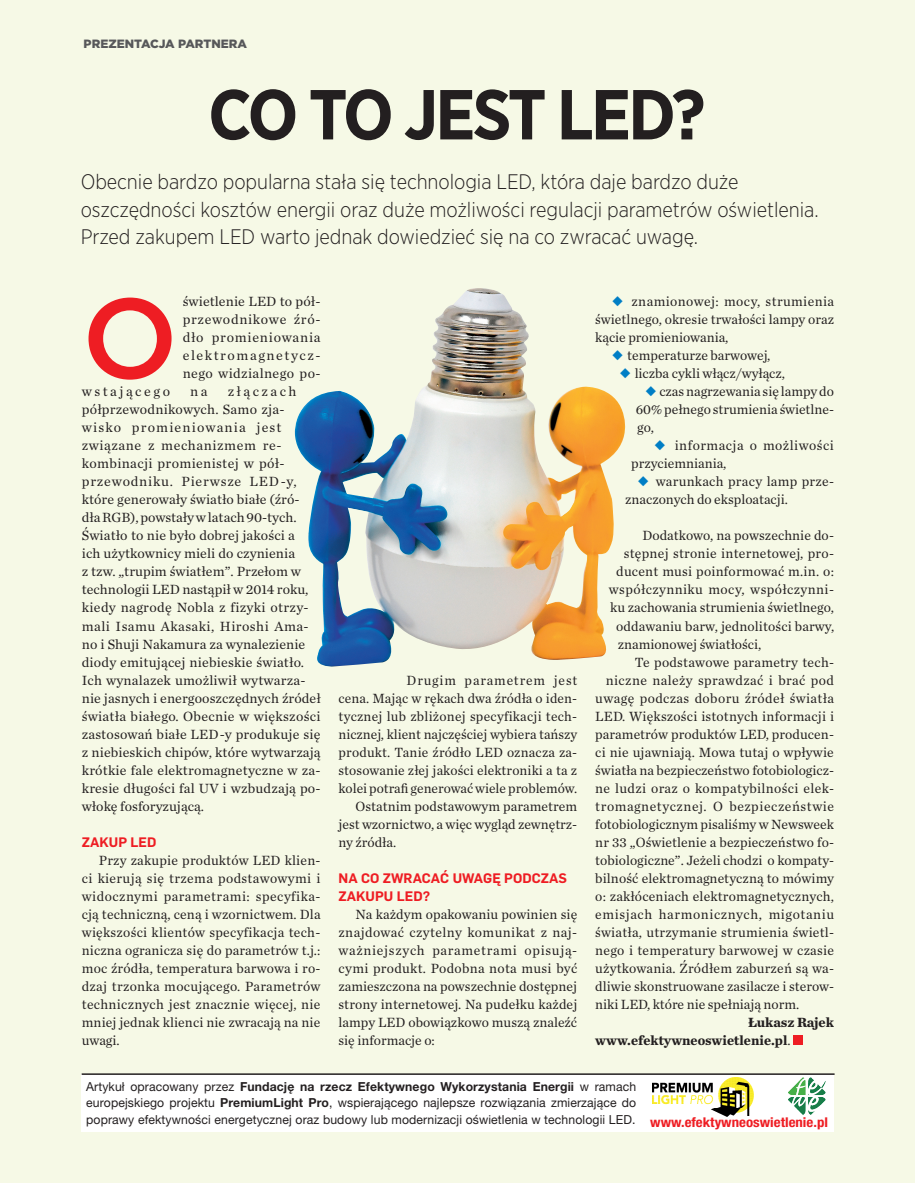
<style>
.page{position:relative;width:915px;height:1183px;background:#fff}
.page>*{position:absolute;margin:0;border:0;box-sizing:border-box;transform-origin:0 0}
._0003_tekst_inicjal{font:500 113.25px "Gotham";color:#ee1d23}
._0001_TYTUŁ_Gotham{font:700 70.5px "Gotham Narrow";letter-spacing:-.04em;color:#231f20}
._0002_lead{font:300 21px/27px "Gotham Narrow";letter-spacing:-.005em;color:#231f20}
._004_tekst_wciecie{font:13.95px/18px "Chronicle Text G1";letter-spacing:.005em;color:#231f20;text-align:justify}
._0003_tekst_inicjal-2{font:13.95px/18px "Chronicle Text G1";letter-spacing:.015em;color:#231f20;text-align:justify}
._004_tekst_wciecie-2{font:13.95px "Chronicle Text G1";letter-spacing:.03em;color:#231f20}
._004_tekst_wciecie-3{font:13.95px/18px "Chronicle Text G1";letter-spacing:.035em;color:#231f20}
._004_tekst_wciecie-4{font:13.95px "Chronicle Text G1";letter-spacing:.025em;color:#231f20}
._004_tekst_wciecie-5{font:13.95px "Chronicle Text G1";letter-spacing:.04em;color:#231f20}
._004_tekst_wciecie-6{font:13.95px "Chronicle Text G1";letter-spacing:.045em;color:#231f20}
._004_tekst_wciecie-7{font:700 13.95px "Chronicle Text G1";color:#231f20}
._0004_tekst{font:700 13.95px "Chronicle Text G1";letter-spacing:-.01em;color:#231f20}
._0003_tekst_inicjal-3{font:13.95px "Chronicle Text G1";letter-spacing:.18em;color:#231f20}
._0005_srodtytul{font:600 13.5px/18px "Flama";letter-spacing:.005em;color:#ee1d23}
.t1{font:700 condensed 13.5px "Helvetica Neue LT Pro";color:#ee1d23;scale:1.1 1}
.t2{font:12.45px/16.5px "Helvetica Neue LT Pro";letter-spacing:.01em;color:#231f20;text-align:justify}
.t3{font:900 12px "Gotham";color:#57585a}
.s1{color:#007ec5}
.s2{font-weight:400}
.s3{font-weight:700}
</style>
<div class="page">
<div style="left:0;top:0;width:914px;height:1182px;background:#f6f9e6"></div>
<div style="left:792px;top:1035px;width:9px;height:9px;background:#ee1d23"></div>
<div style="left:81px;top:1074px;width:752px;height:57px;background:#fff"></div>
<img style="left:652px;top:1077px;width:101px;height:39px">
<img style="left:788px;top:1077px;width:37px;height:36px">
<hr style="left:82px;top:1073px;width:752px;height:1px;background:#231f20">
<img style="left:294px;top:288px;width:332px;height:378px">
<p class="t3" style="left:84px;top:36px;width:165px">PREZENTACJA PARTNERA</p>
<p class="_0001_TYTUŁ_Gotham" style="left:208px;top:69px;width:499px">CO TO JEST LED?</p>
<p class="_0002_lead" style="left:81px;top:168px;width:739px">Obecnie bardzo popularna stała się technologia LED, która daje bardzo duże oszczędności kosztów energii oraz duże możliwości regulacji parametrów oświetlenia.<br>Przed zakupem LED warto jednak dowiedzieć się na co zwracać uwagę.</p>
<p class="_0003_tekst_inicjal" style="left:82px;top:264px;width:98px">O</p>
<p class="_0003_tekst_inicjal-2" style="left:183px;top:292px;width:139px">świetlenie LED to pół&shy;przewodnikowe źró&shy;dło promieniowania elektromagnetycz&shy;nego widzialnego po-</p>
<p class="_0003_tekst_inicjal-3" style="left:82px;top:381px;width:90px">wstającego</p>
<p class="_0003_tekst_inicjal-2" style="left:190px;top:382px;width:19px">na</p>
<p class="_0003_tekst_inicjal-2" style="left:82px;top:382px;width:240px;text-align:left;text-indent:146px">złączach półprzewodnikowych. Samo zja&shy;wisko promieniowania jest związane z mechanizmem re&shy;kombinacji promienistej w pół&shy;przewodniku. Pierwsze LED-y, które generowały światło białe (źró&shy;dła RGB), powstały w latach 90-tych.<br>Światło to nie było dobrej jakości a<br>ich użytkownicy mieli do czynienia<br>z tzw. „trupim światłem”. Przełom w technologii LED nastąpił w 2014 roku, kiedy nagrodę Nobla z fizyki otrzy&shy;mali Isamu Akasaki, Hiroshi Ama&shy;no i Shuji Nakamura za wynalezienie diody emitującej niebieskie światło.<br>Ich wynalazek umożliwił wytwarza&shy;nie jasnych i energooszczędnych źródeł światła białego. Obecnie w większości zastosowań białe LED-y produkuje się z niebieskich chipów, które wytwarzają krótkie fale elektromagnetyczne w za&shy;kresie długości fal UV i wzbudzają po&shy;włokę fosforyzującą.</p>
<p class="_0005_srodtytul" style="left:82px;top:831px;width:76px">ZAKUP LED</p>
<p class="_004_tekst_wciecie" style="left:82px;top:850px;width:240px;text-indent:17px">Przy zakupie produktów LED klien&shy;ci kierują się trzema podstawowymi i widocznymi parametrami: specyfika&shy;cją techniczną, ceną i wzornictwem. Dla większości klientów specyfikacja tech&shy;niczna ogranicza się do parametrów t.j.: moc źródła, temperatura barwowa i ro&shy;dzaj trzonka mocującego. Parametrów technicznych jest znacznie więcej, nie mniej jednak klienci nie zwracają na nie uwagi.</p>
<p class="_004_tekst_wciecie" style="left:338px;top:670px;width:240px;text-indent:68px">Drugim parametrem jest cena. Mając w rękach dwa źródła o iden&shy;tycznej lub zbliżonej specyfikacji tech&shy;nicznej, klient najczęściej wybiera tańszy produkt. Tanie źródło LED oznacza za&shy;stosowanie złej jakości elektroniki a ta z kolei potrafi generować wiele problemów.</p>
<p class="_004_tekst_wciecie" style="left:338px;top:796px;width:240px;text-indent:17px">Ostatnim podstawowym parametrem jest wzornictwo, a więc wygląd zewnętrz&shy;ny źródła.</p>
<p class="_0005_srodtytul" style="left:338px;top:867px;width:230px">NA CO ZWRACAĆ UWAGĘ PODCZAS<br>ZAKUPU LED?</p>
<p class="_004_tekst_wciecie" style="left:338px;top:904px;width:240px;text-indent:17px">Na każdym opakowaniu powinien się znajdować czytelny komunikat z naj&shy;ważniejszych parametrami opisują&shy;cymi produkt. Podobna nota musi być zamieszczona na powszechnie dostępnej strony internetowej. Na pudełku każdej lampy LED obowiązkowo muszą znaleźć się informacje o:</p>
<p class="_004_tekst_wciecie" style="left:595px;top:292px;width:240px;text-indent:17px"><span class="s1">◆</span> znamionowej: mocy, strumienia świetlnego, okresie trwałości lampy oraz kącie promieniowania,</p>
<p class="_004_tekst_wciecie" style="left:612px;top:346px;width:159px"><span class="s1">◆</span> temperaturze barwowej,</p>
<p class="_004_tekst_wciecie" style="left:619px;top:364px;width:166px"><span class="s1">◆</span> liczba cykli włącz/wyłącz,</p>
<p class="_004_tekst_wciecie" style="left:635px;top:382px;width:199px;text-indent:10px"><span class="s1">◆</span> czas nagrzewania się lampy do 60% pełnego strumienia świetlne&shy;go,</p>
<p class="_004_tekst_wciecie-3" style="left:631px;top:436px;width:204px;text-indent:23px"><span class="s1">◆</span> informacja o możliwości przyciemniania,</p>
<p class="_004_tekst_wciecie" style="left:625px;top:472px;width:210px;text-indent:13px"><span class="s1">◆</span> warunkach pracy lamp prze&shy;znaczonych do eksploatacji.</p>
<p class="_004_tekst_wciecie" style="left:642px;top:526px;width:193px">Dodatkowo, na powszechnie do-</p>
<p class="_004_tekst_wciecie" style="left:623px;top:544px;width:211px">stępnej stronie internetowej, pro-</p>
<p class="_004_tekst_wciecie" style="left:616px;top:562px;width:219px">ducent musi poinformować m.in. o:</p>
<p class="_004_tekst_wciecie-2" style="left:608px;top:579px;width:226px">współczynniku mocy, współczynni-</p>
<p class="_004_tekst_wciecie" style="left:610px;top:598px;width:225px">ku zachowania strumienia świetlnego,</p>
<p class="_004_tekst_wciecie" style="left:616px;top:616px;width:219px">oddawaniu barw, jednolitości barwy,</p>
<p class="_004_tekst_wciecie" style="left:617px;top:634px;width:145px">znamionowej światłości,</p>
<p class="_004_tekst_wciecie" style="left:634px;top:652px;width:200px">Te podstawowe parametry tech-</p>
<p class="_004_tekst_wciecie-2" style="left:605px;top:669px;width:230px">niczne należy sprawdzać i brać pod</p>
<p class="_004_tekst_wciecie-2" style="left:595px;top:687px;width:240px">uwagę podczas doboru źródeł światła</p>
<p class="_004_tekst_wciecie" style="left:595px;top:706px;width:240px">LED. Większości istotnych informacji i</p>
<p class="_004_tekst_wciecie" style="left:595px;top:724px;width:240px">parametrów produktów LED, producen-</p>
<p class="_004_tekst_wciecie" style="left:595px;top:742px;width:240px">ci nie ujawniają. Mowa tutaj o wpływie</p>
<p class="_004_tekst_wciecie" style="left:595px;top:760px;width:240px">światła na bezpieczeństwo fotobiologicz-</p>
<p class="_004_tekst_wciecie-4" style="left:595px;top:777px;width:240px">ne ludzi oraz o kompatybilności elek-</p>
<p class="_004_tekst_wciecie-5" style="left:595px;top:795px;width:240px">tromagnetycznej. O bezpieczeństwie</p>
<p class="_004_tekst_wciecie" style="left:595px;top:814px;width:240px">fotobiologicznym pisaliśmy w Newsweek</p>
<p class="_004_tekst_wciecie" style="left:595px;top:832px;width:240px">nr 33 „Oświetlenie a bezpieczeństwo fo-</p>
<p class="_004_tekst_wciecie" style="left:595px;top:850px;width:240px">tobiologiczne”. Jeżeli chodzi o kompaty-</p>
<p class="_004_tekst_wciecie" style="left:595px;top:868px;width:240px">bilność elektromagnetyczną to mówimy</p>
<p class="_004_tekst_wciecie" style="left:595px;top:886px;width:240px">o: zakłóceniach elektromagnetycznych,</p>
<p class="_004_tekst_wciecie-6" style="left:595px;top:903px;width:240px">emisjach harmonicznych, migotaniu</p>
<p class="_004_tekst_wciecie" style="left:595px;top:922px;width:240px">światła, utrzymanie strumienia świetl-</p>
<p class="_004_tekst_wciecie" style="left:595px;top:940px;width:240px">nego i temperatury barwowej w czasie</p>
<p class="_004_tekst_wciecie" style="left:595px;top:958px;width:240px">użytkowania. Źródłem zaburzeń są wa-</p>
<p class="_004_tekst_wciecie" style="left:595px;top:976px;width:240px">dliwie skonstruowane zasilacze i sterow-</p>
<p class="_004_tekst_wciecie" style="left:595px;top:994px;width:205px">niki LED, które nie spełniają norm.</p>
<p class="_0004_tekst" style="left:747px;top:1010px;width:87px">Łukasz Rajek</p>
<p class="_004_tekst_wciecie-7" style="left:595px;top:1028px;width:197px">www.efektywneoswietlenie.pl<span class="s2">.</span></p>
<p class="t2" style="left:86px;top:1077px;width:551px">Artykuł opracowany przez <span class="s3">Fundację na rzecz Efektywnego Wykorzystania Energii</span> w ramach europejskiego projektu <span class="s3">PremiumLight Pro</span>, wspierającego najlepsze rozwiązania zmierzające do poprawy efektywności energetycznej oraz budowy lub modernizacji oświetlenia w technologii LED.</p>
<p class="t1" style="left:650px;top:1113px;width:163px">www.efektywneoswietlenie.pl</p>
</div>
